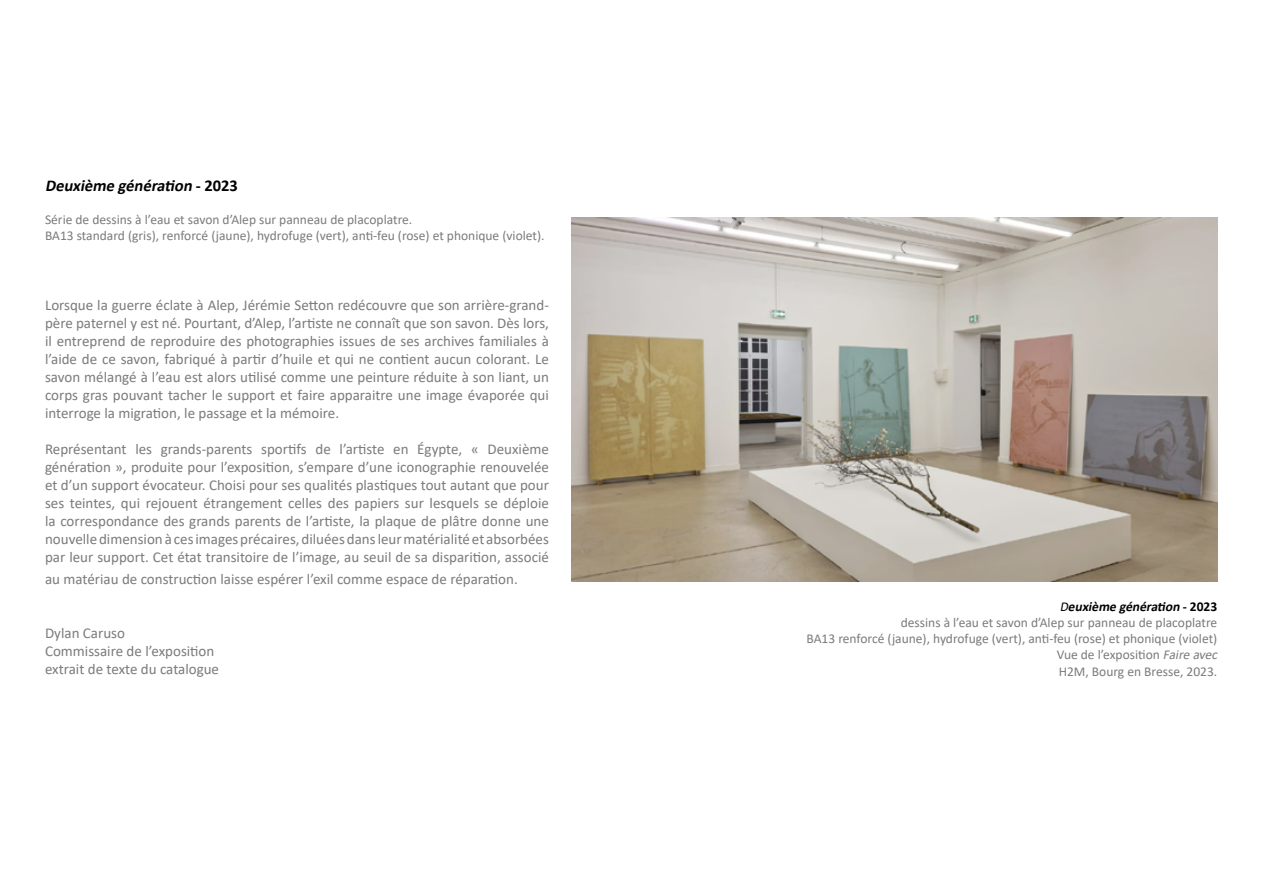
<style>
.page{position:relative;width:1263px;height:893px;background:#fff}
.page>*{position:absolute;margin:0;border:0;box-sizing:border-box;transform-origin:0 0}
.t1{font:italic 700 16.5px "Calibri";color:#000}
.t2{font:15px/18px "Calibri";color:#7c7b7b;text-align:justify}
.t3{font:13.5px/16.2px "Calibri";color:#7c7b7b}
.s1{font-style:normal}
.s2{font-style:italic;color:#000}
.s3{font-weight:700;font-style:italic;color:#000}
.s4{font-weight:700;color:#000}
.s5{font-style:italic}
</style>
<div class="page">
<img style="left:572px;top:218px;width:646px;height:363px">
<p class="t1" style="left:45px;top:174px;width:194px">Deuxième génération <span class="s1">- 2 0 2 3</span></p>
<p class="t3" style="left:45px;top:211px;width:501px">Série de dessins à l’eau et savon d’Alep sur panneau de placoplatre.<br>BA13 standard (gris), renforcé (jaune), hydrofuge (vert), anti-feu (rose) et phonique (violet).</p>
<p class="t2" style="left:45px;top:296px;width:505px">Lorsque la guerre éclate à Alep, Jérémie Setton redécouvre que son arrière-grand&shy;père paternel y est né. Pourtant, d’Alep, l’artiste ne connaît que son savon. Dès lors, il entreprend de reproduire des photographies issues de ses archives familiales à l’aide de ce savon, fabriqué à partir d’huile et qui ne contient aucun colorant. Le savon mélangé à l’eau est alors utilisé comme une peinture réduite à son liant, un corps gras pouvant tacher le support et faire apparaitre une image évaporée qui interroge la migration, le passage et la mémoire.</p>
<p class="t2" style="left:45px;top:440px;width:505px">Représentant les grands-parents sportifs de l’artiste en Égypte, « Deuxième génération », produite pour l’exposition, s’empare d’une iconographie renouvelée et d’un support évocateur. Choisi pour ses qualités plastiques tout autant que pour ses teintes, qui rejouent étrangement celles des papiers sur lesquels se déploie la correspondance des grands parents de l’artiste, la plaque de plâtre donne une nouvelle dimension à ces images précaires, diluées dans leur matérialité et absorbées par leur support. Cet état transitoire de l’image, au seuil de sa disparition, associé</p>
<p class="t2" style="left:45px;top:569px;width:474px">au matériau de construction laisse espérer l’exil comme espace de réparation.</p>
<p class="t2" style="left:45px;top:623px;width:176px;text-align:left">Dylan Caruso<br>Commissaire de l’exposition extrait de texte du catalogue</p>
<p class="t3" style="left:806px;top:598px;width:415px;text-align:right"><span class="s2">D</span><span class="s3">euxième génération</span> <span class="s4">- 2 0 2 3<br></span>dessins à l’eau et savon d’Alep sur panneau de placoplatre<br>BA13 renforcé (jaune), hydrofuge (vert), anti-feu (rose) et phonique (violet)<br>Vue de l’exposition <span class="s5">Faire avec<br></span>H2M, Bourg en Bresse, 2023.</p>
</div>
